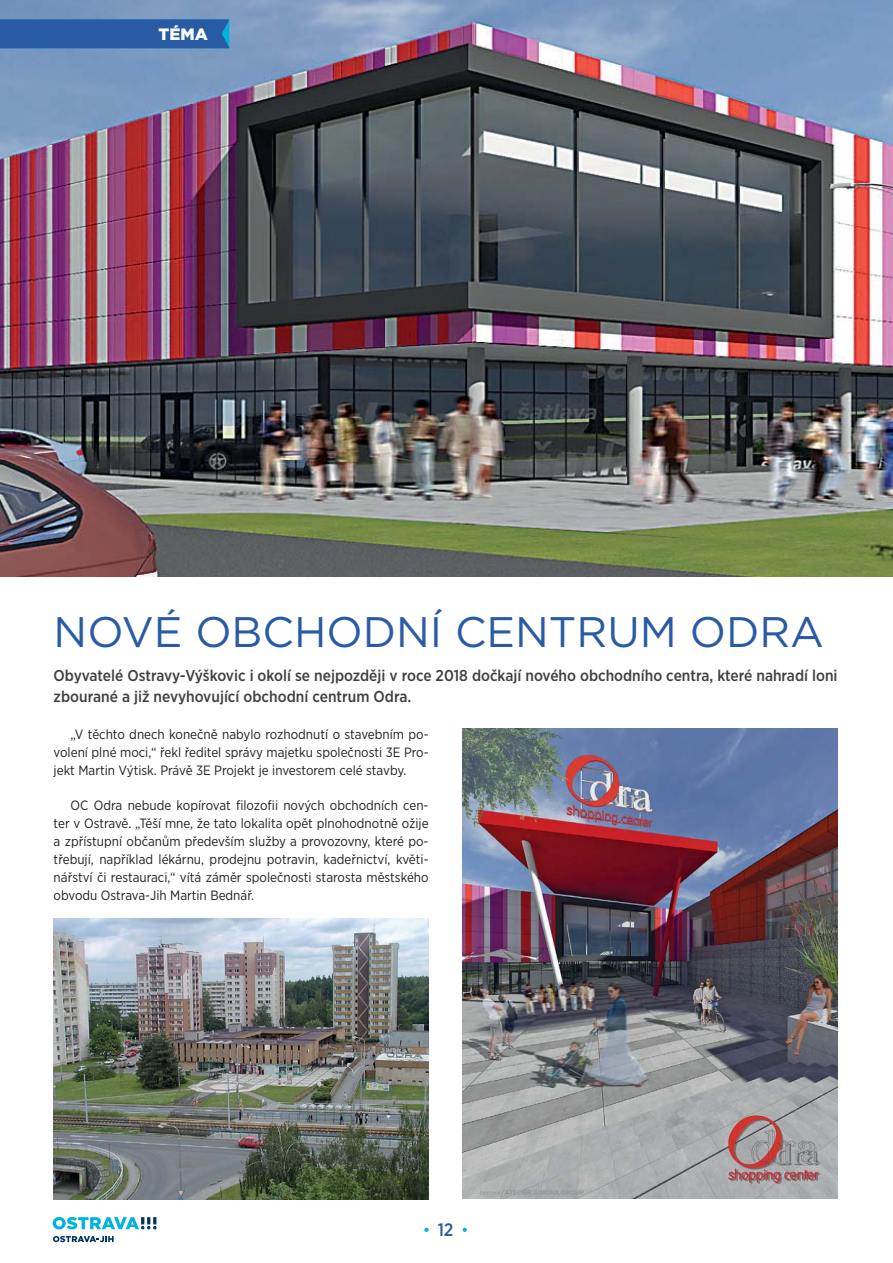
<style>
.page{position:relative;width:893px;height:1263px;background:#fff}
.page>*{position:absolute;margin:0;border:0;box-sizing:border-box;transform-origin:0 0}
.t1{font:42.75px "Gotham";color:#295ba4}
.t2{font:500 18px "Gotham Narrow";color:#295ba4}
.t3{font:900 16.5px "Gotham";color:#fff}
.t4{font:500 15.75px/21px "Gotham Narrow";color:#404041}
.t5{font:13.5px/18px "Gotham Narrow";color:#231f20;text-align:justify}
</style>
<div class="page">
<img style="left:1px;top:0;width:891px;height:577px">
<img style="left:54px;top:918px;width:375px;height:281px">
<img style="left:463px;top:729px;width:374px;height:470px">
<div style="left:1px;top:19px;width:228px;height:29px;background:#295ba4"></div>
<svg style="left:53px;top:1217px;width:104px;height:13px"></svg>
<svg style="left:53px;top:1236px;width:61px;height:6px"></svg>
<svg style="left:424px;top:1228px;width:5px;height:4px"></svg>
<svg style="left:463px;top:1228px;width:4px;height:4px"></svg>
<p class="t3" style="left:158px;top:28px;width:51px">TÉMA</p>
<h1 class="t1" style="left:54px;top:617px;width:772px">NOVÉ OBCHODNÍ CENTRUM ODRA</h1>
<p class="t4" style="left:54px;top:666px;width:785px">Obyvatelé Ostravy-Výškovic i okolí se nejpozději v roce 2018 dočkají nového obchodního centra, které nahradí loni zbourané a již nevyhovující obchodní centrum Odra.</p>
<p class="t5" style="left:54px;top:725px;width:376px;text-indent:17px">„V těchto dnech konečně nabylo rozhodnutí o stavebním po&shy;volení plné moci,“ řekl ředitel správy majetku společnosti 3E Pro&shy;jekt Martin Výtisk. Právě 3E Projekt je investorem celé stavby.</p>
<p class="t5" style="left:54px;top:797px;width:376px;text-indent:17px">OC Odra nebude kopírovat filozofii nových obchodních cen&shy;ter v Ostravě. „Těší mne, že tato lokalita opět plnohodnotně ožije a zpřístupní občanům především služby a provozovny, které po&shy;třebují, například lékárnu, prodejnu potravin, kadeřnictví, květi&shy;nářství či restauraci,“ vítá záměr společnosti starosta městského obvodu Ostrava-Jih Martin Bednář.</p>
<h2 class="t2" style="left:438px;top:1223px;width:17px">12</h2>
</div>
